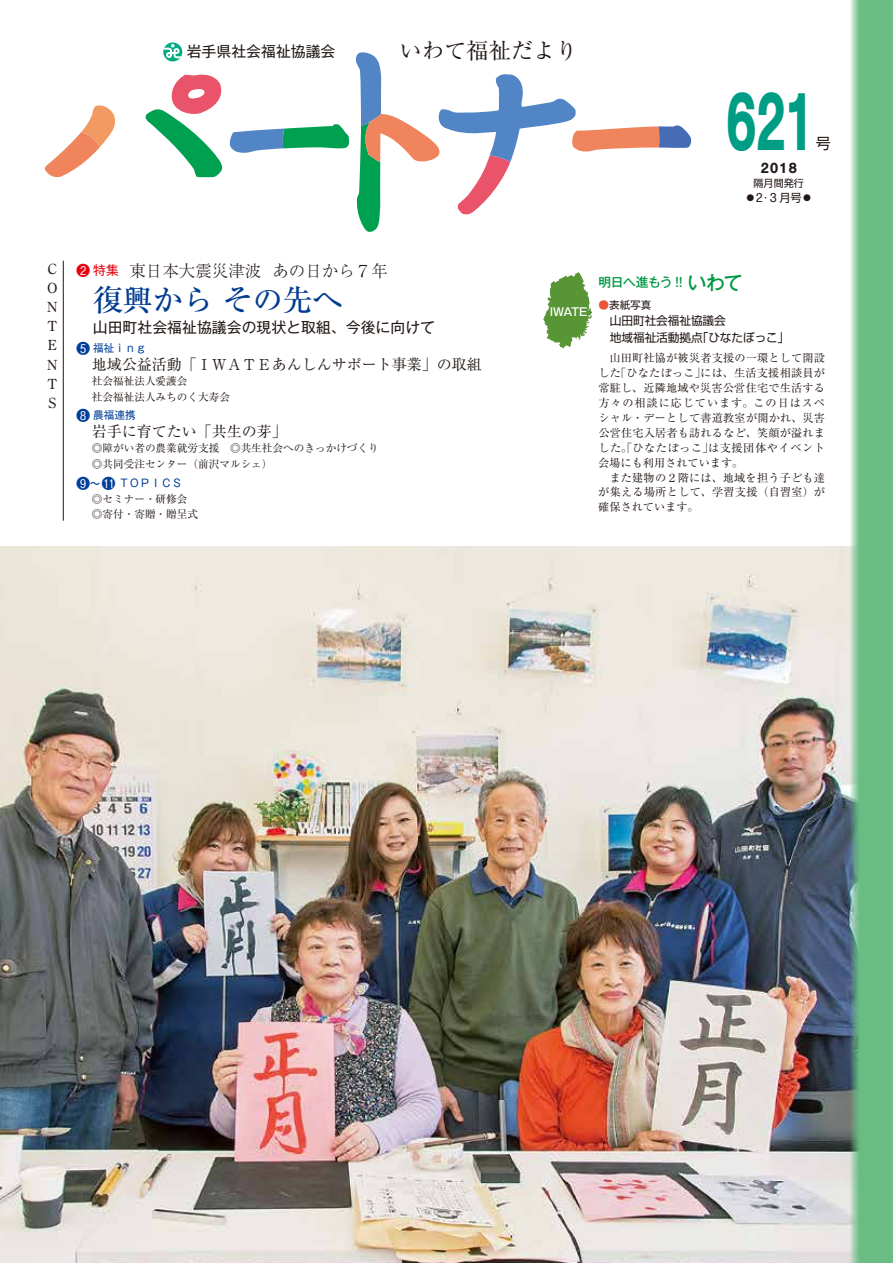
<style>
.page{position:relative;width:893px;height:1263px;background:#fff}
.page>*{position:absolute;margin:0;border:0;box-sizing:border-box;transform-origin:0 0}
.t1{font:67.05px "Ntoday Std Bold KL";color:#009d85;scale:.65 1}
.t2{font:500 30px "Ryumin Pr 6";color:#003b90}
.t3{font:22.35px "Ryumin Pro";color:#221815}
.t4{font:300 16.5px "Ryumin Pr 6";color:#221815}
.t5{font:15px "Ryumin Pr 6";color:#221815}
.t6{font:15px "Shin Go Pro";color:#221815}
.t7{font:14.85px "Gothic MB101 Pr 6";color:#221815}
.t8{font:14.85px "Gothic MB101 Pro";color:#221815}
.t9{font:500 13.8px/19.2px "Ryumin Pr 6";color:#221815;text-align:justify}
.t10{font:500 12.75px "Gothic MB101 Pr 6";letter-spacing:-.025em;color:#094}
.t11{font:12px "Ntoday Std Bold KL";color:#221815}
.t12{font:11.7px/16.5px "Shin Go Pr 6";letter-spacing:-.01em;color:#221815}
.t13{font:300 11.25px "Ryumin Pr 6";color:#221815}
.t14{font:11.1px/14.9px "Ryumin Pr 6";letter-spacing:.02em;color:#221815}
.t15{font:500 11.1px "Gothic MB101 Pr 6";letter-spacing:-.05em;color:#fff}
.t16{font:10.65px/15.9px "Ryumin Pr 6";color:#221815}
.t17{font:10.65px "Gothic MB101 Pr 6";color:#003f98}
.t18{font:10.65px "Gothic MB101 Pr 6";color:#221815}
.t19{font:10.05px "Shin Go Pr 6";color:#221815}
.s1{font-family:"Ntoday Std Regular KS";font-weight:400}
.s2{font-family:"Shin Go Pr 6";font-weight:400}
.s3{font-family:"Gothic MB101 Pr 6";font-weight:500;font-size:14.85px;color:#e60012}
.s4{font-family:"Gothic BBB Pr 6";font-weight:500;font-size:12px;color:#fff}
.s5{font-family:"Gothic MB101 Pr 6";font-weight:400;font-size:12.75px;color:#e60012}
.s6{font-weight:500;font-size:14.85px}
.s7{font-family:"Gothic BBB Pro";font-weight:500;font-size:12px;color:#fff}
.s8{font-weight:500;font-size:12px}
.s9{font-size:19.2px}
.s10{color:#ea5532}
</style>
<div class="page">
<img style="left:0;top:546px;width:850px;height:717px">
<svg style="left:850px;top:0;width:43px;height:1263px;background:#72be8b"></svg>
<hr style="left:63px;top:261px;width:1px;height:260px;background:#221815">
<svg style="left:543px;top:272px;width:49px;height:76px"></svg>
<svg style="left:44px;top:105px;width:71px;height:73px"></svg>
<svg style="left:163px;top:42px;width:19px;height:19px"></svg>
<svg style="left:145px;top:44px;width:547px;height:188px"></svg>
<h3 class="t8" style="left:187px;top:39px;width:150px">岩手県社会福祉協議会</h3>
<h3 class="t3" style="left:399px;top:33px;width:180px">いわて福祉だより</h3>
<h1 class="t1" style="left:727px;top:72px;width:137px">621</h1>
<h3 class="t6" style="left:816px;top:131px;width:16px">号</h3>
<p class="t11" style="left:761px;top:159px;width:38px">2018</p>
<p class="t19" style="left:753px;top:175px;width:52px">隔月間発行</p>
<p class="t13" style="left:745px;top:189px;width:70px">●<span class="s1">2</span>・<span class="s1">3</span> <span class="s2">月号</span>●</p>
<p class="t9" style="left:46px;top:258px;width:15px">ＣＯＮＴＥＮＴＳ</p>
<h3 class="t4" style="left:76px;top:258px;width:314px"><span class="s3">●</span><span class="s4">2</span> <span class="s5">特集</span> 東日本大震災津波 あの日から７年</h3>
<h2 class="t2" style="left:93px;top:276px;width:251px">復興からその先へ</h2>
<h3 class="t7" style="left:93px;top:315px;width:344px">山田町社会福祉協議会の現状と取組、今後に向けて</h3>
<p class="t17" style="left:76px;top:339px;width:72px"><span class="s6">●</span><span class="s7">5</span> 福祉ｉｎｇ</p>
<h3 class="t5" style="left:92px;top:352px;width:391px">地域公益活動「ＩＷＡＴＥあんしんサポート事業」の取組</h3>
<p class="t16" style="left:92px;top:373px;width:140px">社会福祉法人愛護会<br>社会福祉法人みちのく大寿会</p>
<p class="t17" style="left:76px;top:406px;width:62px"><span class="s6">●</span><span class="s7">8</span> 農福連携</p>
<h3 class="t5" style="left:92px;top:419px;width:196px">岩手に育てたい「共生の芽」</h3>
<p class="t16" style="left:92px;top:439px;width:289px">◎障がい者の農業就労支援　◎共生社会へのきっかけづくり◎共同受注センター（前沢マルシェ）</p>
<p class="t17" style="left:76px;top:474px;width:108px"><span class="s6">●</span><span class="s7">9</span><span class="s8">～</span><span class="s6">●</span><span class="s7">11</span> ＴＯＰＩＣＳ</p>
<p class="t16" style="left:92px;top:491px;width:108px;line-height:14.9px">◎セミナー・研修会◎寄付・寄贈・贈呈式</p>
<p class="t15" style="left:550px;top:302px;width:39px">IWATE</p>
<p class="t10" style="left:598px;top:272px;width:146px">明日へ進もう !! <span class="s9">いわて</span></p>
<p class="t18" style="left:598px;top:296px;width:55px"><span class="s10">●</span>表紙写真</p>
<p class="t12" style="left:598px;top:312px;width:187px;text-indent:12px">山田町社会福祉協議会<br>　地域福祉活動拠点｢ひなたぼっこ｣</p>
<p class="t14" style="left:598px;top:350px;width:228px">　山田町社協が被災者支援の一環として開設した｢ひなたぼっこ｣には、生活支援相談員が常駐し、近隣地域や災害公営住宅で生活する方々の相談に応じています。この日はスペシャル・デーとして書道教室が開かれ、災害公営住宅入居者も訪れるなど、笑顔が溢れました。｢ひなたぼっこ｣は支援団体やイベント会場にも利用されています。<br>　また建物の２階には、地域を担う子ども達が集える場所として、学習支援（自習室）が確保されています。</p>
</div>
